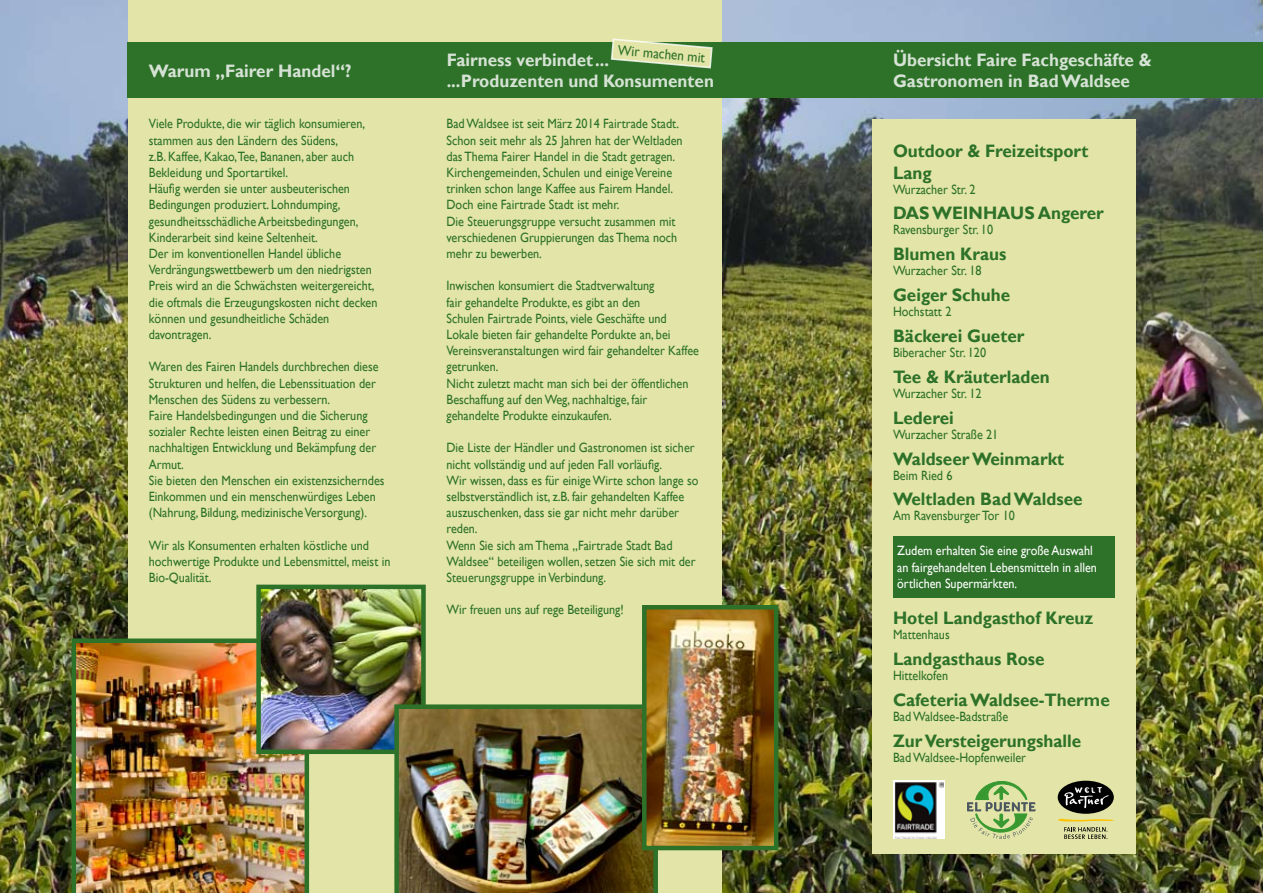
<style>
.page{position:relative;width:1263px;height:893px;background:#e2e5a7}
.page>*{position:absolute;margin:0;border:0;box-sizing:border-box;transform-origin:0 0}
.t1{font:700 18px/21.6px "Gill Sans";color:#2e7129;scale:.95 1}
.t2{font:700 18px/21.6px "Gill Sans";color:#fff;scale:.95 1}
.t3{font:14.55px "Gill Sans";color:#2e7129;scale:.9 1}
.t4{font:13.5px/16.2px "Gill Sans";color:#2e7129;scale:.9 1}
.t5{font:13.5px/16.2px "Gill Sans";color:#fff;scale:.9 1}
</style>
<div class="page">
<img style="left:723px;top:0;width:540px;height:893px">
<img style="left:0;top:0;width:128px;height:893px">
<div style="left:128px;top:43px;width:1135px;height:55px;background:#2e7129"></div>
<div style="left:872px;top:119px;width:263px;height:735px;background:#e2e5a7"></div>
<svg style="left:610px;top:38px;width:103px;height:31px"></svg>
<div style="left:893px;top:536px;width:221px;height:62px;background:#2e7129"></div>
<div style="left:893px;top:781px;width:52px;height:58px;background:#fff"></div>
<img style="left:894px;top:782px;width:50px;height:57px">
<svg style="left:967px;top:781px;width:68px;height:58px"></svg>
<div style="left:1058px;top:781px;width:56px;height:33px;background:#000;border-radius:50%"></div>
<svg style="left:1064px;top:787px;width:45px;height:21px"></svg>
<svg style="left:1064px;top:827px;width:43px;height:12px"></svg>
<svg style="left:1058px;top:819px;width:56px;height:2px"></svg>
<img style="left:72px;top:638px;width:237px;height:255px">
<img style="left:261px;top:590px;width:160px;height:159px">
<div style="left:256px;top:585px;width:170px;height:169px;border:4px solid #2e7129"></div>
<img style="left:394px;top:704px;width:264px;height:189px">
<img style="left:647px;top:610px;width:126px;height:235px">
<div style="left:642px;top:605px;width:136px;height:245px;border:4px solid #2e7129"></div>
<p class="t3" style="left:619px;top:41px;width:98px;rotate:5deg">Wir machen mit</p>
<h1 class="t2" style="left:149px;top:60px;width:215px">Warum „Fairer Handel“?</h1>
<h1 class="t2" style="left:446px;top:49px;width:283px">Fairness verbindet ... ...Produzenten und Konsumenten</h1>
<h1 class="t2" style="left:893px;top:49px;width:274px">Übersicht Faire Fachgeschäfte &amp;<br>Gastronomen in Bad Waldsee</h1>
<p class="t4" style="left:149px;top:116px;width:256px">Viele Produkte, die wir täglich konsumieren, stammen aus den Ländern des Südens,<br>z.B. Kaffee, Kakao,Tee, Bananen, aber auch Bekleidung und Sportartikel.<br>Häufig werden sie unter ausbeuterischen Bedingungen produziert. Lohndumping, gesundheitsschädliche Arbeitsbedingungen, Kinderarbeit sind keine Seltenheit.<br>Der im konventionellen Handel übliche Verdrängungswettbewerb um den niedrigsten Preis wird an die Schwächsten weitergereicht, die oftmals die Erzeugungskosten nicht decken können und gesundheitliche Schäden davontragen.</p>
<p class="t4" style="left:149px;top:359px;width:264px">Waren des Fairen Handels durchbrechen diese Strukturen und helfen, die Lebenssituation der Menschen des Südens zu verbessern.<br>Faire Handelsbedingungen und die Sicherung sozialer Rechte leisten einen Beitrag zu einer nachhaltigen Entwicklung und Bekämpfung der Armut.<br>Sie bieten den Menschen ein existenzsicherndes Einkommen und ein menschenwürdiges Leben (Nahrung, Bildung, medizinische Versorgung).</p>
<p class="t4" style="left:149px;top:537px;width:270px">Wir als Konsumenten erhalten köstliche und hochwertige Produkte und Lebensmittel, meist in<br>Bio-Qualität.</p>
<p class="t4" style="left:446px;top:116px;width:264px">Bad Waldsee ist seit März 2014 Fairtrade Stadt.<br>Schon seit mehr als 25 Jahren hat der Weltladen das Thema Fairer Handel in die Stadt getragen.<br>Kirchengemeinden, Schulen und einige Vereine trinken schon lange Kaffee aus Fairem Handel.<br>Doch eine Fairtrade Stadt ist mehr.<br>Die Steuerungsgruppe versucht zusammen mit verschiedenen Gruppierungen das Thema noch mehr zu bewerben.</p>
<p class="t4" style="left:446px;top:278px;width:282px">Inwischen konsumiert die Stadtverwaltung<br>fair gehandelte Produkte, es gibt an den<br>Schulen Fairtrade Points, viele Geschäfte und Lokale bieten fair gehandelte Pordukte an, bei Vereinsveranstaltungen wird fair gehandelter Kaffee getrunken.<br>Nicht zuletzt macht man sich bei der öffentlichen Beschaffung auf den Weg, nachhaltige, fair gehandelte Produkte einzukaufen.</p>
<p class="t4" style="left:446px;top:440px;width:281px">Die Liste der Händler und Gastronomen ist sicher nicht vollständig und auf jeden Fall vorläufig.<br>Wir wissen, dass es für einige Wirte schon lange so selbstverständlich ist, z.B. fair gehandelten Kaffee auszuschenken, dass sie gar nicht mehr darüber reden.<br>Wenn Sie sich am Thema „Fairtrade Stadt Bad Waldsee“ beteiligen wollen, setzen Sie sich mit der Steuerungsgruppe in Verbindung.</p>
<p class="t4" style="left:446px;top:602px;width:198px">Wir freuen uns auf rege Beteiligung!</p>
<h1 class="t1" style="left:893px;top:141px;width:207px">Outdoor &amp; Freizeitsport<br>Lang</h1>
<p class="t4" style="left:893px;top:181px;width:93px">Wurzacher Str. 2</p>
<h1 class="t1" style="left:893px;top:203px;width:223px">Das Weinhaus Angerer</h1>
<p class="t4" style="left:893px;top:222px;width:113px">Ravensburger Str. 10</p>
<h1 class="t1" style="left:893px;top:244px;width:121px">Blumen Kraus</h1>
<p class="t4" style="left:893px;top:263px;width:100px">Wurzacher Str. 18</p>
<h1 class="t1" style="left:893px;top:285px;width:125px">Geiger Schuhe</h1>
<p class="t4" style="left:893px;top:304px;width:66px">Hochstatt 2</p>
<h1 class="t1" style="left:893px;top:326px;width:140px">Bäckerei Gueter</h1>
<p class="t4" style="left:893px;top:345px;width:105px">Biberacher Str. 120</p>
<h1 class="t1" style="left:893px;top:366px;width:167px">Tee &amp; Kräuterladen</h1>
<p class="t4" style="left:893px;top:385px;width:100px">Wurzacher Str. 12</p>
<h1 class="t1" style="left:893px;top:407px;width:65px">Lederei</h1>
<p class="t4" style="left:893px;top:426px;width:119px">Wurzacher Straße 21</p>
<h1 class="t1" style="left:893px;top:448px;width:182px">Waldseer Weinmarkt</h1>
<p class="t4" style="left:893px;top:467px;width:68px">Beim Ried 6</p>
<h1 class="t1" style="left:893px;top:489px;width:201px">Weltladen Bad Waldsee</h1>
<p class="t4" style="left:893px;top:508px;width:137px">Am Ravensburger Tor 10</p>
<p class="t5" style="left:897px;top:543px;width:223px">Zudem erhalten Sie eine große Auswahl an fairgehandelten Lebensmitteln in allen örtlichen Supermärkten.</p>
<h1 class="t1" style="left:893px;top:608px;width:212px">Hotel Landgasthof Kreuz</h1>
<p class="t4" style="left:893px;top:627px;width:64px">Mattenhaus</p>
<h1 class="t1" style="left:893px;top:648px;width:161px">Landgasthaus Rose</h1>
<p class="t4" style="left:893px;top:667px;width:63px">Hittelkofen</p>
<h1 class="t1" style="left:893px;top:689px;width:230px">Cafeteria Waldsee-Therme</h1>
<p class="t4" style="left:893px;top:708px;width:129px">Bad Waldsee-Badstraße</p>
<h1 class="t1" style="left:893px;top:730px;width:200px">Zur Versteigerungshalle</h1>
<p class="t4" style="left:893px;top:749px;width:149px">Bad Waldsee-Hopfenweiler</p>
</div>
